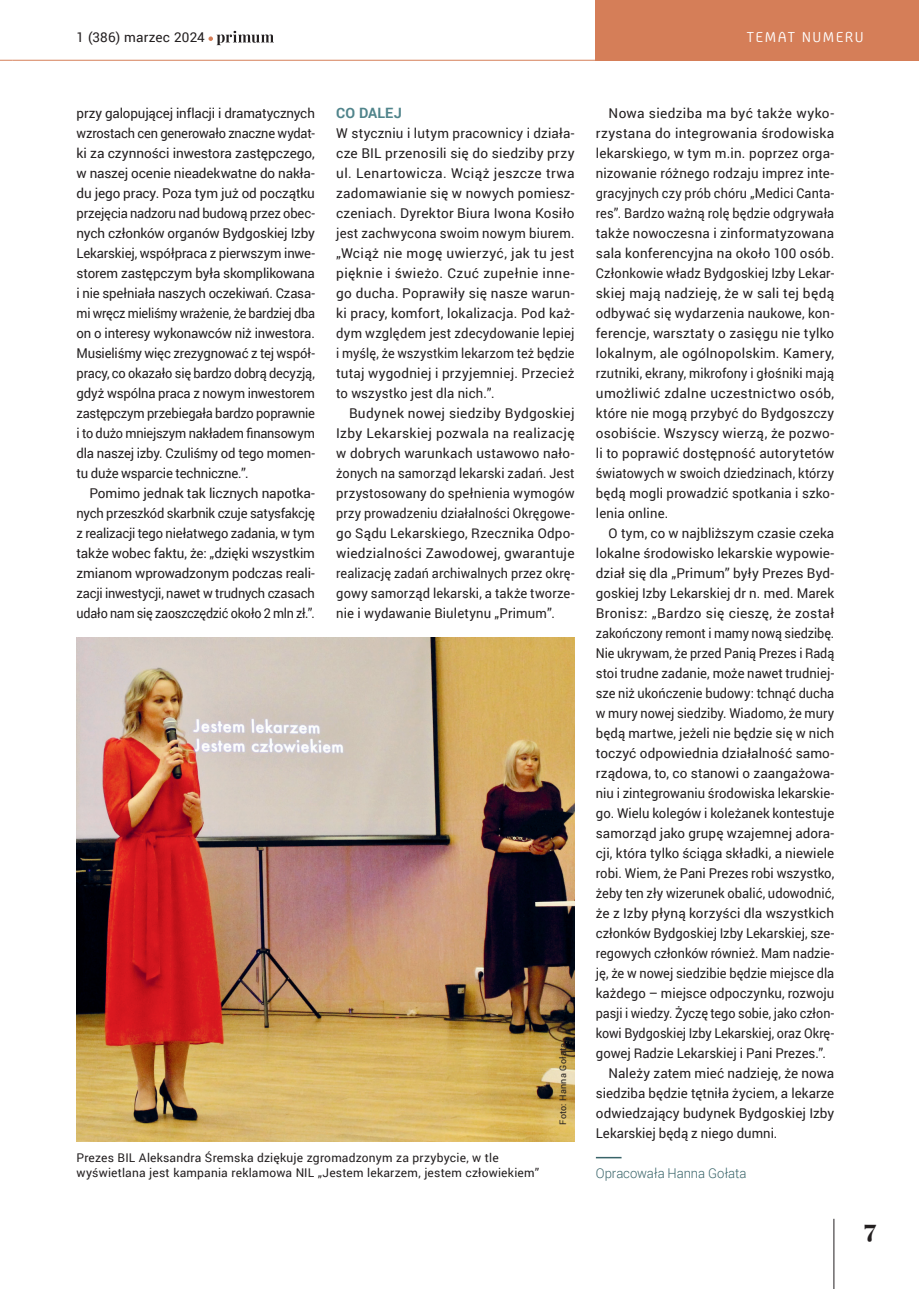
<style>
.page{position:relative;width:919px;height:1289px;background:#fff}
.page>*{position:absolute;margin:0;border:0;box-sizing:border-box;transform-origin:0 0}
.t1{font:800 25.5px "Playfair Display";color:#231f20}
.t2{font:15px "Progressiva";letter-spacing:.1em;color:#fff}
.t3{font:700 14.25px "Roboto";color:#50848b}
.t4{font:13.5px/20px "Roboto";color:#231f20;text-align:justify}
.t5{font:13.5px "Roboto";color:#231f20;scale:.93 1}
.t6{font:13.5px "Roboto";color:#231f20;scale:.95 1}
.t7{font:13.5px "Roboto";color:#231f20;scale:.96 1}
.t8{font:13.5px "Roboto";color:#231f20;scale:.94 1}
.t9{font:13.5px "Roboto";letter-spacing:.02em;color:#231f20}
.t10{font:300 13.5px "Roboto";letter-spacing:-.005em;color:#396469}
.t11{font:12px/14.4px "Roboto";letter-spacing:.015em;color:#231f20}
.t12{font:9px "Roboto";letter-spacing:.025em;color:#231f20}
</style>
<div class="page">
<hr style="left:596px;top:1156px;width:25px;height:2px;background:#396469">
<img style="left:76px;top:637px;width:498px;height:504px">
<hr style="left:833px;top:1218px;width:1px;height:70px;background:#231f20">
<svg style="left:0;top:60px;width:13px;height:1px"></svg>
<div style="left:595px;top:0;width:323px;height:61px;background:#d57e58"></div>
<hr style="left:13px;top:60px;width:905px;height:1px;background:#d57e58">
<svg style="left:208px;top:31px;width:66px;height:14px"></svg>
<p class="t4" style="left:77px;top:27px;width:130px">1 (386) marzec 2024</p>
<p class="t2" style="left:746px;top:28px;width:118px">TEMAT NUMERU</p>
<p class="t4" style="left:77px;top:102px;width:240px">przy galopującej inflacji i dramatycznych wzrostach cen generowało znaczne wydat&shy;ki za czynności inwestora zastępczego, w naszej ocenie nieadekwatne do nakła&shy;du jego pracy. Poza tym już od początku przejęcia nadzoru nad budową przez obec&shy;nych członków organów Bydgoskiej Izby Lekarskiej, współpraca z pierwszym inwe&shy;storem zastępczym była skomplikowana i nie spełniała naszych oczekiwań. Czasa&shy;mi wręcz mieliśmy wrażenie, że bardziej dba on o interesy wykonawców niż inwestora.<br>Musieliśmy więc zrezygnować z tej współ&shy;pracy, co okazało się bardzo dobrą decyzją, gdyż wspólna praca z nowym inwestorem zastępczym przebiegała bardzo poprawnie i to dużo mniejszym nakładem finansowym dla naszej izby. Czuliśmy od tego momen&shy;tu duże wsparcie techniczne.”.</p>
<p class="t4" style="left:77px;top:482px;width:240px;text-indent:13px">Pomimo jednak tak licznych napotka&shy;nych przeszkód skarbnik czuje satysfakcję z realizacji tego niełatwego zadania, w tym także wobec faktu, że: „dzięki wszystkim zmianom wprowadzonym podczas reali&shy;zacji inwestycji, nawet w trudnych czasach udało nam się zaoszczędzić około 2 mln zł.”.</p>
<p class="t3" style="left:336px;top:103px;width:63px">CO DALEJ</p>
<p class="t4" style="left:336px;top:122px;width:240px">W styczniu i lutym pracownicy i działa&shy;cze BIL przenosili się do siedziby przy ul. Lenartowicza. Wciąż jeszcze trwa zadomawianie się w nowych pomiesz&shy;czeniach. Dyrektor Biura Iwona Kosiło jest zachwycona swoim nowym biurem. „Wciąż nie mogę uwierzyć, jak tu jest pięknie i świeżo. Czuć zupełnie inne&shy;go ducha. Poprawiły się nasze warun&shy;ki pracy, komfort, lokalizacja. Pod każ&shy;dym względem jest zdecydowanie lepiej i myślę, że wszystkim lekarzom też będzie tutaj wygodniej i przyjemniej. Przecież to wszystko jest dla nich.”.</p>
<p class="t4" style="left:336px;top:402px;width:240px;text-indent:13px">Budynek nowej siedziby Bydgoskiej Izby Lekarskiej pozwala na realizację w dobrych warunkach ustawowo nało&shy;żonych na samorząd lekarski zadań. Jest przystosowany do spełnienia wymogów przy prowadzeniu działalności Okręgowe&shy;go Sądu Lekarskiego, Rzecznika Odpo&shy;wiedzialności Zawodowej, gwarantuje realizację zadań archiwalnych przez okrę&shy;gowy samorząd lekarski, a także tworze&shy;nie i wydawanie Biuletynu „Primum”.</p>
<p class="t12" style="left:556px;top:1124px;width:84px;rotate:-90deg">Foto: Hanna Gołata</p>
<p class="t11" style="left:76px;top:1150px;width:464px">Prezes BIL Aleksandra Śremska dziękuje zgromadzonym za przybycie, w tle wyświetlana jest kampania reklamowa NIL „Jestem lekarzem, jestem człowiekiem”</p>
<p class="t4" style="left:596px;top:102px;width:240px;text-indent:13px">Nowa siedziba ma być także wyko&shy;rzystana do integrowania środowiska lekarskiego, w tym m.in. poprzez orga&shy;nizowanie różnego rodzaju imprez inte&shy;gracyjnych czy prób chóru „Medici Canta&shy;res”. Bardzo ważną rolę będzie odgrywała także nowoczesna i zinformatyzowana sala konferencyjna na około 100 osób.<br>Członkowie władz Bydgoskiej Izby Lekar&shy;skiej mają nadzieję, że w sali tej będą odbywać się wydarzenia naukowe, kon&shy;ferencje, warsztaty o zasięgu nie tylko lokalnym, ale ogólnopolskim. Kamery, rzutniki, ekrany, mikrofony i głośniki mają umożliwić zdalne uczestnictwo osób, które nie mogą przybyć do Bydgoszczy osobiście. Wszyscy wierzą, że pozwo&shy;li to poprawić dostępność autorytetów światowych w swoich dziedzinach, którzy będą mogli prowadzić spotkania i szko&shy;lenia online.</p>
<p class="t4" style="left:608px;top:522px;width:227px">O tym, co w najbliższym czasie czeka</p>
<p class="t4" style="left:596px;top:542px;width:240px">lokalne środowisko lekarskie wypowie-</p>
<p class="t4" style="left:596px;top:562px;width:240px">dział się dla „Primum” były Prezes Byd-</p>
<p class="t4" style="left:596px;top:582px;width:240px">goskiej Izby Lekarskiej dr n. med. Marek</p>
<p class="t9" style="left:596px;top:603px;width:240px">Bronisz: „Bardzo się cieszę, że został</p>
<p class="t5" style="left:596px;top:623px;width:258px">zakończony remont i mamy nową siedzibę.</p>
<p class="t5" style="left:596px;top:643px;width:258px">Nie ukrywam, że przed Panią Prezes i Radą</p>
<p class="t7" style="left:596px;top:663px;width:250px">stoi trudne zadanie, może nawet trudniej-</p>
<p class="t8" style="left:596px;top:683px;width:255px">sze niż ukończenie budowy: tchnąć ducha</p>
<p class="t6" style="left:596px;top:703px;width:252px">w mury nowej siedziby. Wiadomo, że mury</p>
<p class="t4" style="left:596px;top:722px;width:240px">będą martwe, jeżeli nie będzie się w nich</p>
<p class="t4" style="left:596px;top:742px;width:240px">toczyć odpowiednia działalność samo-</p>
<p class="t4" style="left:596px;top:762px;width:240px">rządowa, to, co stanowi o zaangażowa-</p>
<p class="t7" style="left:596px;top:783px;width:250px">niu i zintegrowaniu środowiska lekarskie-</p>
<p class="t4" style="left:596px;top:802px;width:240px">go. Wielu kolegów i koleżanek kontestuje</p>
<p class="t4" style="left:596px;top:822px;width:240px">samorząd jako grupę wzajemnej adora-</p>
<p class="t4" style="left:596px;top:842px;width:240px">cji, która tylko ściąga składki, a niewiele</p>
<p class="t4" style="left:596px;top:862px;width:240px">robi. Wiem, że Pani Prezes robi wszystko,</p>
<p class="t6" style="left:596px;top:883px;width:252px">żeby ten zły wizerunek obalić, udowodnić,</p>
<p class="t4" style="left:596px;top:902px;width:240px">że z Izby płyną korzyści dla wszystkich</p>
<p class="t6" style="left:596px;top:923px;width:252px">członków Bydgoskiej Izby Lekarskiej, sze-</p>
<p class="t8" style="left:596px;top:943px;width:255px">regowych członków również. Mam nadzie-</p>
<p class="t6" style="left:596px;top:963px;width:252px">ję, że w nowej siedzibie będzie miejsce dla</p>
<p class="t4" style="left:596px;top:982px;width:240px">każdego – miejsce odpoczynku, rozwoju</p>
<p class="t5" style="left:596px;top:1003px;width:258px">pasji i wiedzy. Życzę tego sobie, jako człon-</p>
<p class="t5" style="left:596px;top:1023px;width:258px">kowi Bydgoskiej Izby Lekarskiej, oraz Okrę-</p>
<p class="t4" style="left:596px;top:1042px;width:232px">gowej Radzie Lekarskiej i Pani Prezes.”.</p>
<p class="t4" style="left:608px;top:1062px;width:227px">Należy zatem mieć nadzieję, że nowa</p>
<p class="t4" style="left:596px;top:1082px;width:240px">siedziba będzie tętniła życiem, a lekarze</p>
<p class="t4" style="left:596px;top:1102px;width:240px">odwiedzający budynek Bydgoskiej Izby</p>
<p class="t4" style="left:596px;top:1122px;width:183px">Lekarskiej będą z niego dumni.</p>
<p class="t10" style="left:596px;top:1163px;width:152px">Opracowała Hanna Gołata</p>
<h1 class="t1" style="left:864px;top:1207px;width:14px">7</h1>
</div>
